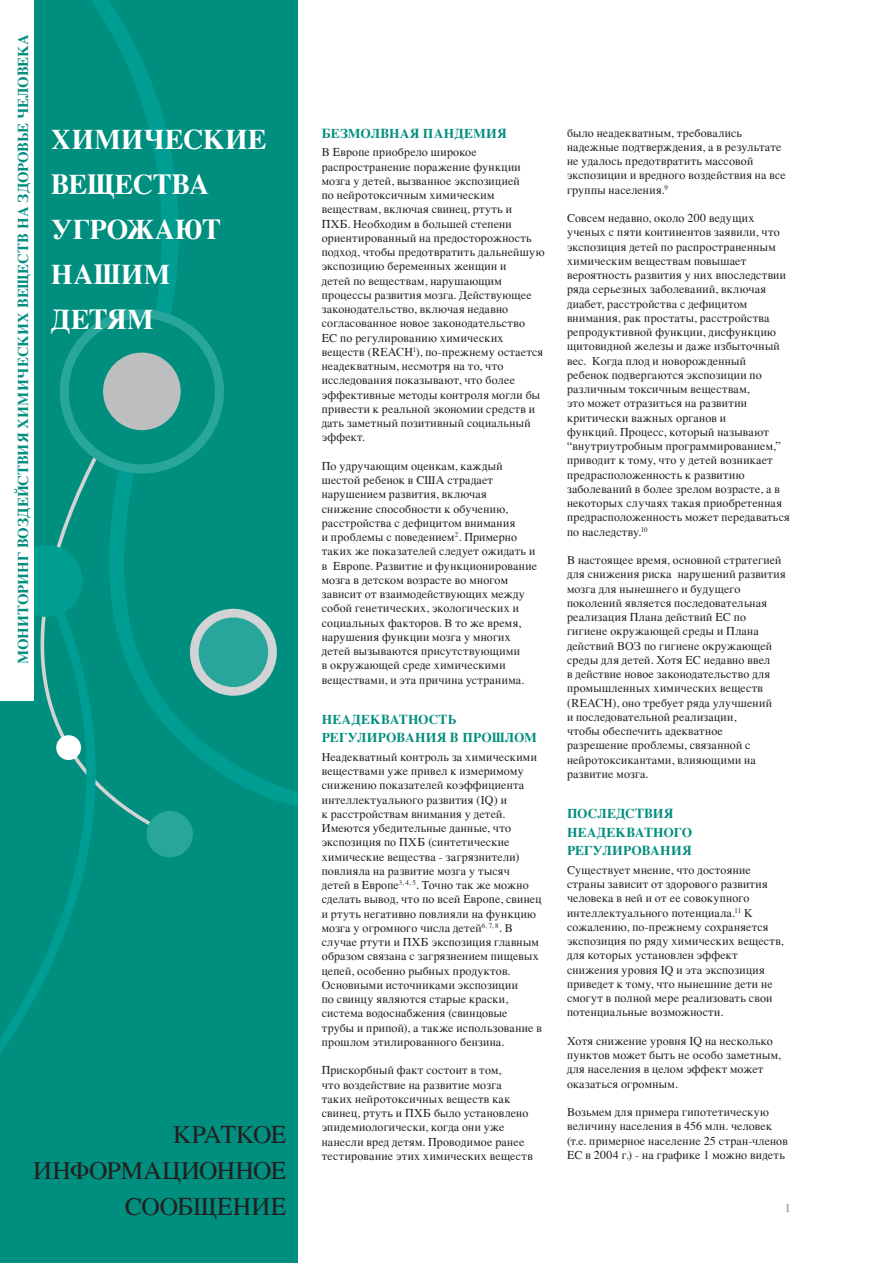
<style>
.page{position:relative;width:893px;height:1263px;background:#fff}
.page>*{position:absolute;margin:0;border:0;box-sizing:border-box;transform-origin:0 0}
.t1{font:700 28.5px/45px "Times";letter-spacing:-.005em;color:#fff}
.t2{font:25.5px/36px "Times";letter-spacing:-.015em;color:#231f20;text-align:right}
.t3{font:700 15px "Times";letter-spacing:-.005em;color:#008e7e}
.t4{font:700 13.5px/18.8px "Times";letter-spacing:.01em;color:#008e7e}
.t5{font:12px/14.2px "Times";letter-spacing:.02em;color:#231f20}
.t6{font:12px "Times";color:#808285}
</style>
<div class="page">
<div style="left:0;top:0;width:298px;height:1263px;background:#008e7e"></div>
<svg style="left:76px;top:0;width:222px;height:806px"></svg>
<div style="left:190px;top:609px;width:87px;height:87px;background:#d1d3d4;border-radius:50%"></div>
<div style="left:199px;top:617px;width:69px;height:70px;background:#28a69c;border-radius:50%"></div>
<svg style="left:64px;top:314px;width:155px;height:155px"></svg>
<div style="left:60px;top:309px;width:164px;height:165px;border:9px solid #28a69c;border-radius:50%"></div>
<svg style="left:0;top:343px;width:201px;height:711px"></svg>
<div style="left:11px;top:545px;width:72px;height:72px;background:#009d92;border-radius:50%"></div>
<div style="left:103px;top:353px;width:78px;height:77px;background:#bcbec0;border-radius:50%"></div>
<div style="left:0;top:0;width:34px;height:701px;background:#fff"></div>
<p class="t3" style="left:17px;top:664px;width:632px;rotate:-90deg">МОНИТОРИНГ ВОЗДЕЙСТВИЯ ХИМИЧЕСКИХ ВЕЩЕСТВ НА ЗДОРОВЬЕ ЧЕЛОВЕКА</p>
<h1 class="t1" style="left:51px;top:119px;width:217px">ХИМИЧЕСКИЕ<br>ВЕЩЕСТВА<br>УГРОЖАЮТ<br>НАШИМ<br>ДЕТЯМ</h1>
<h2 class="t2" style="left:33px;top:1119px;width:255px">КРАТКОЕ<br>ИНФОРМАЦИОННОЕ<br>СООБЩЕНИЕ</h2>
<p class="t4" style="left:322px;top:125px;width:187px">БЕЗМОЛВНАЯ ПАНДЕМИЯ</p>
<p class="t5" style="left:322px;top:146px;width:224px">В Европе приобрело широкое распространение поражение функции мозга у детей, вызванное экспозицией<br>по нейротоксичным химическим веществам, включая свинец, ртуть и<br>ПХБ. Необходим в большей степени ориентированный на предосторожность подход, чтобы предотвратить дальнейшую экспозицию беременных женщин и<br>детей по веществам, нарушающим процессы развития мозга. Действующее законодательство, включая недавно согласованное новое законодательство<br>ЕС по регулированию химических веществ (REACH<sup>1</sup>), по-прежнему остается неадекватным, несмотря на то, что исследования показывают, что более эффективные методы контроля могли бы привести к реальной экономии средств и дать заметный позитивный социальный эффект.</p>
<p class="t5" style="left:322px;top:460px;width:217px">По удручающим оценкам, каждый шестой ребенок в США страдает нарушением развития, включая снижение способности к обучению, расстройства с дефицитом внимания<br>и проблемы с поведением<sup>2</sup>. Примерно таких же показателей следует ожидать и в Европе. Развитие и функционирование мозга в детском возрасте во многом зависит от взаимодействующих между собой генетических, экологических и социальных факторов. В то же время, нарушения функции мозга у многих детей вызываются присутствующими<br>в окружающей среде химическими веществами, и эта причина устранима.</p>
<p class="t4" style="left:322px;top:711px;width:217px">НЕАДЕКВАТНОСТЬ<br>РЕГУЛИРОВАНИЯ В ПРОШЛОМ</p>
<p class="t5" style="left:322px;top:751px;width:222px">Неадекватный контроль за химическими веществами уже привел к измеримому снижению показателей коэффициента интеллектуального развития (IQ) и<br>к расстройствам внимания у детей.<br>Имеются убедительные данные, что экспозиция по ПХБ (синтетические химические вещества - загрязнители) повлияла на развитие мозга у тысяч<br>детей в Европе<sup>3,</sup> <sup>4,</sup> <sup>5</sup>. Точно так же можно сделать вывод, что по всей Европе, свинец и ртуть негативно повлияли на функцию мозга у огромного числа детей<sup>6,</sup> <sup>7,</sup> <sup>8</sup>. В случае ртути и ПХБ экспозиция главным образом связана с загрязнением пищевых цепей, особенно рыбных продуктов.<br>Основными источниками экспозиции<br>по свинцу являются старые краски, система водоснабжения (свинцовые трубы и припой), а также использование в прошлом этилированного бензина.</p>
<p class="t5" style="left:322px;top:1064px;width:212px">Прискорбный факт состоит в том,<br>что воздействие на развитие мозга таких нейротоксичных веществ как свинец, ртуть и ПХБ было установлено эпидемиологически, когда они уже нанесли вред детям. Проводимое ранее тестирование этих химических веществ</p>
<p class="t5" style="left:567px;top:127px;width:220px">было неадекватным, требовались надежные подтверждения, а в результате не удалось предотвратить массовой экспозиции и вредного воздействия на все группы населения.<sup>9</sup></p>
<p class="t5" style="left:567px;top:212px;width:224px">Совсем недавно, около 200 ведущих ученых с пяти континентов заявили, что экспозиция детей по распространенным химическим веществам повышает вероятность развития у них впоследствии ряда серьезных заболеваний, включая диабет, расстройства с дефицитом внимания, рак простаты, расстройства репродуктивной функции, дисфункцию щитовидной железы и даже избыточный вес. Когда плод и новорожденный ребенок подвергаются экспозиции по различным токсичным веществам,<br>это может отразиться на развитии критически важных органов и<br>функций. Процесс, который называют “внутриутробным программированием,” приводит к тому, что у детей возникает предрасположенность к развитию заболеваний в более зрелом возрасте, а в некоторых случаях такая приобретенная предрасположенность может передаваться по наследству.<sup>10</sup></p>
<p class="t5" style="left:567px;top:554px;width:220px">В настоящее время, основной стратегией для снижения риска нарушений развития мозга для нынешнего и будущего поколений является последовательная реализация Плана действий ЕС по гигиене окружающей среды и Плана действий ВОЗ по гигиене окружающей среды для детей. Хотя ЕС недавно ввел<br>в действие новое законодательство для промышленных химических веществ (REACH), оно требует ряда улучшений<br>и последовательной реализации,<br>чтобы обеспечить адекватное разрешение проблемы, связанной с нейротоксикантами, влияющими на развитие мозга.</p>
<p class="t4" style="left:567px;top:805px;width:127px">ПОСЛЕДСТВИЯ<br>НЕАДЕКВАТНОГО<br>РЕГУЛИРОВАНИЯ</p>
<p class="t5" style="left:567px;top:864px;width:218px">Существует мнение, что достояние страны зависит от здорового развития человека в ней и от ее совокупного интеллектуального потенциала.<sup>11</sup> К сожалению, по-прежнему сохраняется экспозиция по ряду химических веществ, для которых установлен эффект снижения уровня IQ и эта экспозиция приведет к тому, что нынешние дети не смогут в полной мере реализовать свои потенциальные возможности.</p>
<p class="t5" style="left:567px;top:1035px;width:215px">Хотя снижение уровня IQ на несколько пунктов может быть не особо заметным, для населения в целом эффект может оказаться огромным.</p>
<p class="t5" style="left:567px;top:1106px;width:222px">Возьмем для примера гипотетическую величину населения в 456 млн. человек (т.е. примерное население 25 стран-членов ЕС в 2004 г.) - на графике 1 можно видеть</p>
<p class="t6" style="left:785px;top:1203px;width:7px">1</p>
</div>
